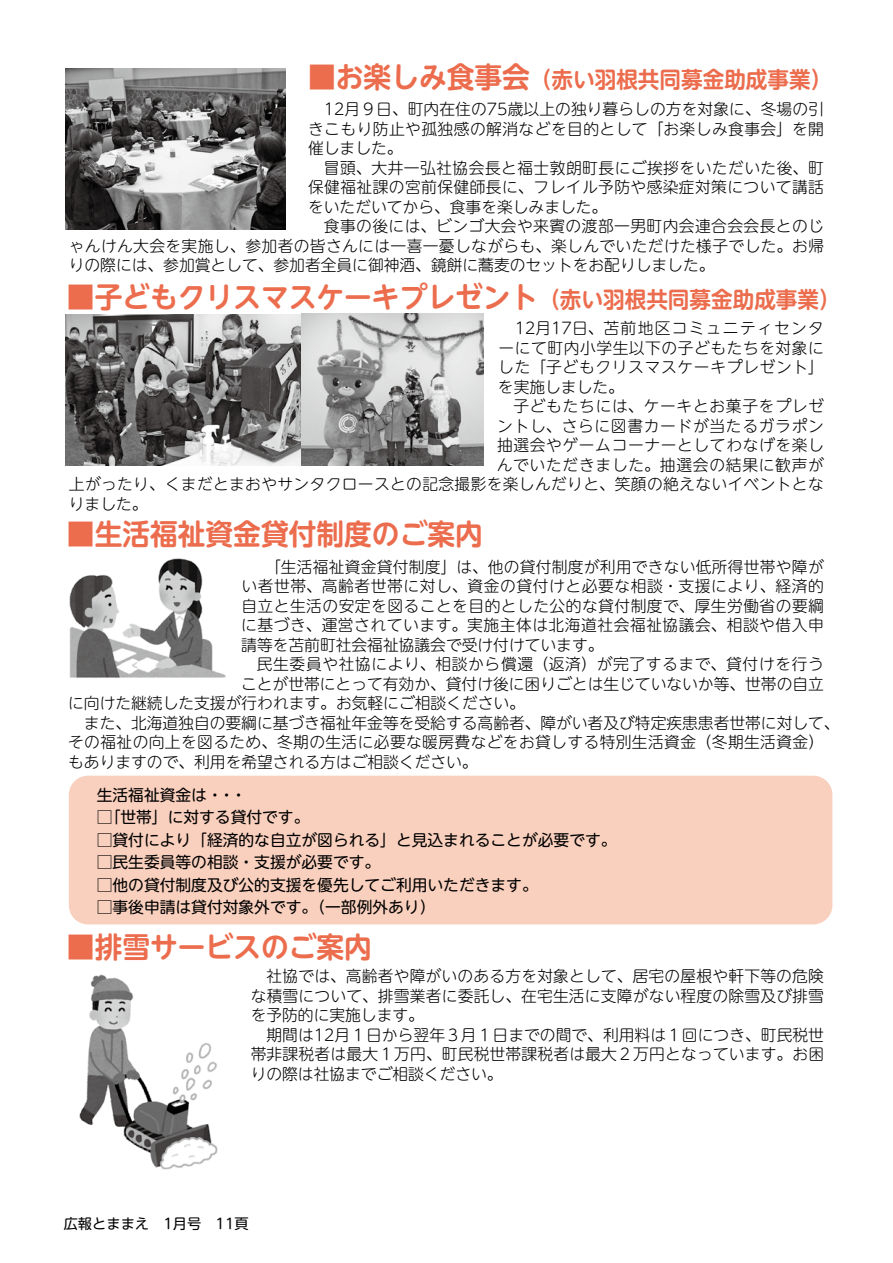
<style>
.page{position:relative;width:893px;height:1263px;background:#fff}
.page>*{position:absolute;margin:0;border:0;box-sizing:border-box;transform-origin:0 0}
.t1{font:700 28.95px "UD Shin M Go Pro De";color:#ec6d4e;scale:.96 1}
.t2{font:700 22.5px "UD Shin M Go Pro De";color:#ec6d4e;scale:.96 1}
.t3{font:300 15.75px/19.5px "UD Shin M Go Pro";letter-spacing:.02em;color:#000}
.t4{font:300 15.75px "UD Shin M Go Pro";color:#000}
.t5{font:15.75px "UD Shin M Go Pro";color:#000}
.t6{font:300 15.75px "UD Shin M Go Pro";letter-spacing:.04em;color:#000}
.t7{font:300 15.75px "UD Shin M Go Pro";letter-spacing:.045em;color:#000}
.t8{font:300 15.75px "UD Shin M Go Pro";letter-spacing:.085em;color:#000}
.t9{font:14.25px "UD Shin M Go Pro";color:#000}
.s1{font-size:28.95px}
.s2{font-size:22.5px}
</style>
<div class="page">
<div style="left:69px;top:776px;width:763px;height:148px;background:#f9cfbd;border-radius:19px"></div>
<img style="left:65px;top:68px;width:220px;height:162px">
<img style="left:65px;top:314px;width:418px;height:151px">
<img style="left:69px;top:558px;width:157px;height:120px">
<img style="left:79px;top:974px;width:139px;height:196px">
<h2 class="t2" style="left:308px;top:62px;width:548px"><span class="s1">■お楽しみ食事会</span>（赤い羽根共同募金助成事業）</h2>
<p class="t3" style="left:308px;top:99px;width:517px">　12月９日、町内在住の75歳以上の独り暮らしの方を対象に、冬場の引</p>
<p class="t3" style="left:308px;top:118px;width:517px">きこもり防止や孤独感の解消などを目的として「お楽しみ食事会」を開</p>
<p class="t3" style="left:308px;top:138px;width:96px">催しました。</p>
<p class="t3" style="left:308px;top:157px;width:517px">　冒頭、大井一弘社協会長と福士敦朗町長にご挨拶をいただいた後、町</p>
<p class="t3" style="left:308px;top:177px;width:517px">保健福祉課の宮前保健師長に、フレイル予防や感染症対策について講話</p>
<p class="t4" style="left:308px;top:194px;width:301px">をいただいてから、食事を楽しみました。</p>
<p class="t3" style="left:308px;top:216px;width:517px">　食事の後には、ビンゴ大会や来賓の渡部一男町内会連合会会長とのじ</p>
<p class="t3" style="left:69px;top:235px;width:757px">ゃんけん大会を実施し、参加者の皆さんには一喜一憂しながらも、楽しんでいただけた様子でした。お帰</p>
<p class="t4" style="left:69px;top:253px;width:647px">りの際には、参加賞として、参加者全員に御神酒、鏡餅に蕎麦のセットをお配りしました。</p>
<h1 class="t1" style="left:67px;top:273px;width:807px">■子どもクリスマスケーキプレゼント<span class="s2">（赤い羽根共同募金助成事業）</span></h1>
<p class="t8" style="left:499px;top:316px;width:327px">　12月17日、苫前地区コミュニティセンタ</p>
<p class="t3" style="left:499px;top:337px;width:327px">ーにて町内小学生以下の子どもたちを対象に</p>
<p class="t6" style="left:498px;top:355px;width:327px">した「子どもクリスマスケーキプレゼント」</p>
<p class="t4" style="left:498px;top:374px;width:127px">を実施しました。</p>
<p class="t7" style="left:498px;top:394px;width:328px">　子どもたちには、ケーキとお菓子をプレゼ</p>
<p class="t7" style="left:497px;top:413px;width:328px">ントし、さらに図書カードが当たるガラポン</p>
<p class="t6" style="left:497px;top:433px;width:328px">抽選会やゲームコーナーとしてわなげを楽し</p>
<p class="t7" style="left:497px;top:452px;width:329px">んでいただきました。抽選会の結果に歓声が</p>
<p class="t3" style="left:69px;top:474px;width:756px">上がったり、くまだとまおやサンタクロースとの記念撮影を楽しんだりと、笑顔の絶えないイベントとな</p>
<p class="t3" style="left:69px;top:493px;width:80px">りました。</p>
<h1 class="t1" style="left:67px;top:510px;width:435px">■生活福祉資金貸付制度のご案内</h1>
<p class="t3" style="left:241px;top:556px;width:584px">　　「生活福祉資金貸付制度」は、他の貸付制度が利用できない低所得世帯や障が</p>
<p class="t3" style="left:241px;top:576px;width:584px">い者世帯、高齢者世帯に対し、資金の貸付けと必要な相談・支援により、経済的</p>
<p class="t3" style="left:241px;top:595px;width:584px">自立と生活の安定を図ることを目的とした公的な貸付制度で、厚生労働省の要綱</p>
<p class="t3" style="left:241px;top:615px;width:584px">に基づき、運営されています。実施主体は北海道社会福祉協議会、相談や借入申</p>
<p class="t4" style="left:241px;top:632px;width:364px">請等を苫前町社会福祉協議会で受け付けています。</p>
<p class="t6" style="left:241px;top:652px;width:584px">　民生委員や社協により、相談から償還（返済）が完了するまで、貸付けを行う</p>
<p class="t4" style="left:241px;top:671px;width:584px">ことが世帯にとって有効か、貸付け後に困りごとは生じていないか等、世帯の自立</p>
<p class="t4" style="left:68px;top:691px;width:458px">に向けた継続した支援が行われます。お気軽にご相談ください。</p>
<p class="t4" style="left:68px;top:710px;width:773px">　また、北海道独自の要綱に基づき福祉年金等を受給する高齢者、障がい者及び特定疾患患者世帯に対して、</p>
<p class="t3" style="left:68px;top:732px;width:757px">その福祉の向上を図るため、冬期の生活に必要な暖房費などをお貸しする特別生活資金（冬期生活資金）</p>
<p class="t4" style="left:68px;top:749px;width:411px">もありますので、利用を希望される方はご相談ください。</p>
<p class="t5" style="left:97px;top:782px;width:151px">生活福祉資金は・・・</p>
<p class="t5" style="left:97px;top:804px;width:214px">□「世帯」に対する貸付です。</p>
<p class="t5" style="left:97px;top:827px;width:521px">□貸付により「経済的な自立が図られる」と見込まれることが必要です。</p>
<p class="t5" style="left:97px;top:850px;width:285px">□民生委員等の相談・支援が必要です。</p>
<p class="t5" style="left:97px;top:872px;width:442px">□他の貸付制度及び公的支援を優先してご利用いただきます。</p>
<p class="t5" style="left:97px;top:895px;width:340px">□事後申請は貸付対象外です。（一部例外あり）</p>
<h1 class="t1" style="left:67px;top:924px;width:319px">■排雪サービスのご案内</h1>
<p class="t3" style="left:251px;top:966px;width:575px">　社協では、高齢者や障がいのある方を対象として、居宅の屋根や軒下等の危険な積雪について、排雪業者に委託し、在宅生活に支障がない程度の除雪及び排雪を予防的に実施します。<br>　期間は12月１日から翌年３月１日までの間で、利用料は１回につき、町民税世帯非課税者は最大１万円、町民税世帯課税者は最大２万円となっています。お困りの際は社協までご相談ください。</p>
<p class="t9" style="left:64px;top:1212px;width:186px">広報とままえ　1月号　11頁</p>
</div>
